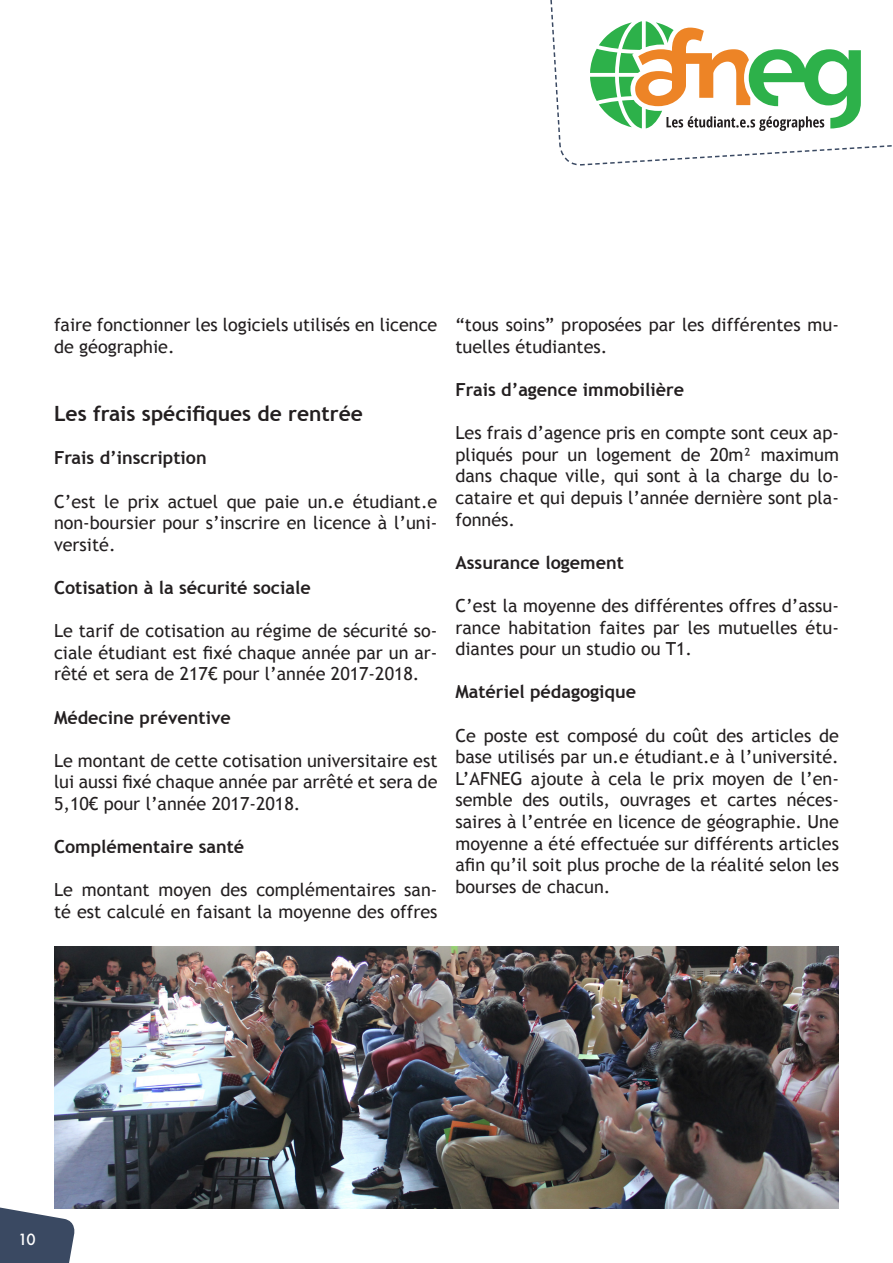
<style>
.page{position:relative;width:893px;height:1263px;background:#fff}
.page>*{position:absolute;margin:0;border:0;box-sizing:border-box;transform-origin:0 0}
._1_1_Sous-titre{font:700 21px "Trebuchet MS";color:#231f20}
.t1{font:18px/21.6px "Trebuchet MS";color:#231f20;text-align:justify}
.t2{font:700 18px "Trebuchet MS";color:#231f20}
.t3{font:500 15px "Futura";color:#fff}
</style>
<div class="page">
<svg style="left:550px;top:0;width:35px;height:166px"></svg>
<svg style="left:587px;top:21px;width:305px;height:145px"></svg>
<svg style="left:0;top:1207px;width:75px;height:56px;background:#576479"></svg>
<img style="left:54px;top:947px;width:785px;height:262px">
<p class="t1" style="left:54px;top:314px;width:385px">faire fonctionner les logiciels utilisés en licence de géographie.</p>
<p class="_1_1_Sous-titre" style="left:54px;top:401px;width:310px">Les frais spécifiques de rentrée</p>
<p class="t2" style="left:54px;top:447px;width:154px">Frais d’inscription</p>
<p class="t1" style="left:54px;top:491px;width:385px">C’est le prix actuel que paie un.e étudiant.e non-boursier pour s’inscrire en licence à l’uni&shy;versité.</p>
<p class="t2" style="left:54px;top:576px;width:258px">Cotisation à la sécurité sociale</p>
<p class="t1" style="left:54px;top:620px;width:385px">Le tarif de cotisation au régime de sécurité so&shy;ciale étudiant est fixé chaque année par un ar&shy;rêté et sera de 217€ pour l’année 2017-2018.</p>
<p class="t2" style="left:54px;top:706px;width:178px">Médecine préventive</p>
<p class="t1" style="left:54px;top:750px;width:385px">Le montant de cette cotisation universitaire est lui aussi fixé chaque année par arrêté et sera de 5,10€ pour l’année 2017-2018.</p>
<p class="t2" style="left:54px;top:835px;width:192px">Complémentaire santé</p>
<p class="t1" style="left:54px;top:879px;width:385px">Le montant moyen des complémentaires san&shy;té est calculé en faisant la moyenne des offres</p>
<p class="t1" style="left:455px;top:314px;width:385px">“tous soins” proposées par les différentes mu&shy;tuelles étudiantes.</p>
<p class="t2" style="left:455px;top:378px;width:230px">Frais d’agence immobilière</p>
<p class="t1" style="left:455px;top:422px;width:385px">Les frais d’agence pris en compte sont ceux ap&shy;pliqués pour un logement de 20m² maximum dans chaque ville, qui sont à la charge du lo&shy;cataire et qui depuis l’année dernière sont pla&shy;fonnés.</p>
<p class="t2" style="left:455px;top:551px;width:170px">Assurance logement</p>
<p class="t1" style="left:455px;top:595px;width:385px">C’est la moyenne des différentes offres d’assu&shy;rance habitation faites par les mutuelles étu&shy;diantes pour un studio ou T1.</p>
<p class="t2" style="left:455px;top:681px;width:182px">Matériel pédagogique</p>
<p class="t1" style="left:455px;top:725px;width:385px">Ce poste est composé du coût des articles de base utilisés par un.e étudiant.e à l’université.<br>L’AFNEG ajoute à cela le prix moyen de l’en&shy;semble des outils, ouvrages et cartes néces&shy;saires à l’entrée en licence de géographie. Une moyenne a été effectuée sur différents articles afin qu’il soit plus proche de la réalité selon les bourses de chacun.</p>
<p class="t3" style="left:18px;top:1229px;width:19px">10</p>
</div>
